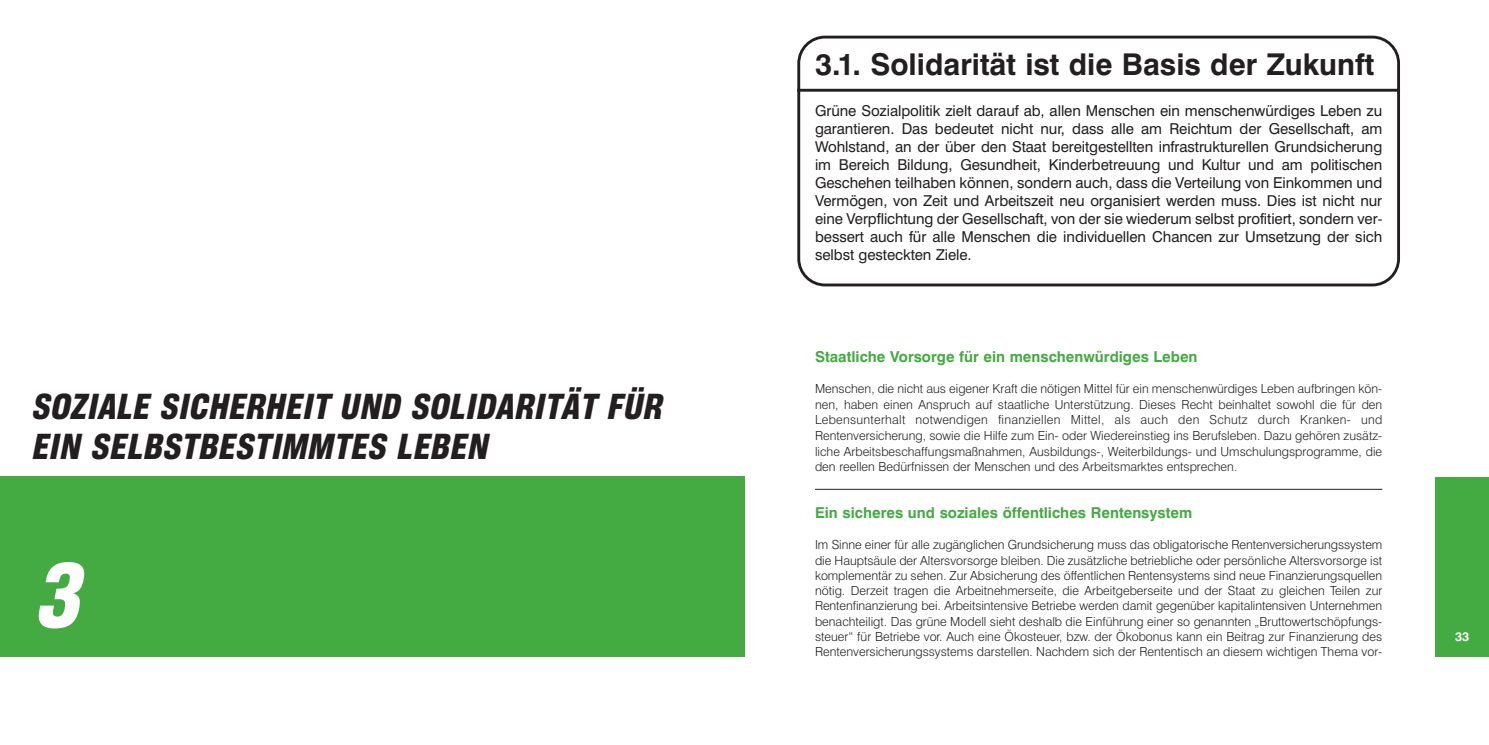
<style>
.page{position:relative;width:1489px;height:745px;background:#fff}
.page>*{position:absolute;margin:0;border:0;box-sizing:border-box;transform-origin:0 0}
.t1{font:italic 112.5px "Corpus Gothic";color:#fff}
.t2{font:italic 43.75px/40.2px "Corpus Gothic";color:#231f20}
.t3{font:700 30px "Swiss 721 BT";color:#231f20}
.t4{font:15px/18px "Swiss 721 BT";letter-spacing:-.005em;color:#231f20;text-align:justify}
.t5{font:700 15px "Swiss 721 BT";color:#44aa42}
.t6{font:300 12.5px/15.2px "Swiss 721 BT";color:#231f20;text-align:justify}
.t7{font:700 12.5px "Swiss 721 BT";color:#fff}
</style>
<div class="page">
<div style="left:1435px;top:476px;width:53px;height:180px;background:#44aa42"></div>
<div style="left:0;top:476px;width:744px;height:180px;background:#44aa42"></div>
<svg style="left:797px;top:36px;width:602px;height:250px"></svg>
<hr style="left:797px;top:89px;width:602px;height:3px;background:#231f20">
<hr style="left:815px;top:488px;width:567px;height:1px;background:#231f20">
<h2 class="t2" style="left:31px;top:383px;width:632px">SOZIALE SICHERHEIT UND SOLIDARITÄT FÜR<br>EIN SELBSTBESTIMMTES LEBEN</h2>
<h1 class="t1" style="left:33px;top:522px;width:48px">3</h1>
<h3 class="t3" style="left:815px;top:53px;width:561px">3.1. Solidarität ist die Basis der Zukunft</h3>
<p class="t4" style="left:815px;top:103px;width:569px">Grüne Sozialpolitik zielt darauf ab, allen Menschen ein menschenwürdiges Leben zu garantieren. Das bedeutet nicht nur, dass alle am Reichtum der Gesellschaft, am Wohlstand, an der über den Staat bereitgestellten infrastrukturellen Grundsicherung im Bereich Bildung, Gesundheit, Kinderbetreuung und Kultur und am politischen Geschehen teilhaben können, sondern auch, dass die Verteilung von Einkommen und Vermögen, von Zeit und Arbeitszeit neu organisiert werden muss. Dies ist nicht nur eine Verpflichtung der Gesellschaft, von der sie wiederum selbst profitiert, sondern ver&shy;bessert auch für alle Menschen die individuellen Chancen zur Umsetzung der sich selbst gesteckten Ziele.</p>
<p class="t5" style="left:815px;top:351px;width:384px">Staatliche Vorsorge für ein menschenwürdiges Leben</p>
<p class="t6" style="left:815px;top:382px;width:568px;line-height:15.6px">Menschen, die nicht aus eigener Kraft die nötigen Mittel für ein menschenwürdiges Leben aufbringen kön&shy;nen, haben einen Anspruch auf staatliche Unterstützung. Dieses Recht beinhaltet sowohl die für den Lebensunterhalt notwendigen finanziellen Mittel, als auch den Schutz durch Kranken- und Rentenversicherung, sowie die Hilfe zum Ein- oder Wiedereinstieg ins Berufsleben. Dazu gehören zusätz&shy;liche Arbeitsbeschaffungsmaßnahmen, Ausbildungs-, Weiterbildungs- und Umschulungsprogramme, die den reellen Bedürfnissen der Menschen und des Arbeitsmarktes entsprechen.</p>
<p class="t5" style="left:815px;top:507px;width:378px">Ein sicheres und soziales öffentliches Rentensystem</p>
<p class="t6" style="left:815px;top:538px;width:568px">Im Sinne einer für alle zugänglichen Grundsicherung muss das obligatorische Rentenversicherungssystem die Hauptsäule der Altersvorsorge bleiben. Die zusätzliche betriebliche oder persönliche Altersvorsorge ist komplementär zu sehen. Zur Absicherung des öffentlichen Rentensystems sind neue Finanzierungsquellen nötig. Derzeit tragen die Arbeitnehmerseite, die Arbeitgeberseite und der Staat zu gleichen Teilen zur Rentenfinanzierung bei. Arbeitsintensive Betriebe werden damit gegenüber kapitalintensiven Unternehmen benachteiligt. Das grüne Modell sieht deshalb die Einführung einer so genannten „Bruttowertschöpfungs&shy;steuer“ für Betriebe vor. Auch eine Ökosteuer, bzw. der Ökobonus kann ein Beitrag zur Finanzierung des Rentenversicherungssystems darstellen. Nachdem sich der Rententisch an diesem wichtigen Thema vor-</p>
<p class="t7" style="left:1454px;top:631px;width:16px">33</p>
</div>
